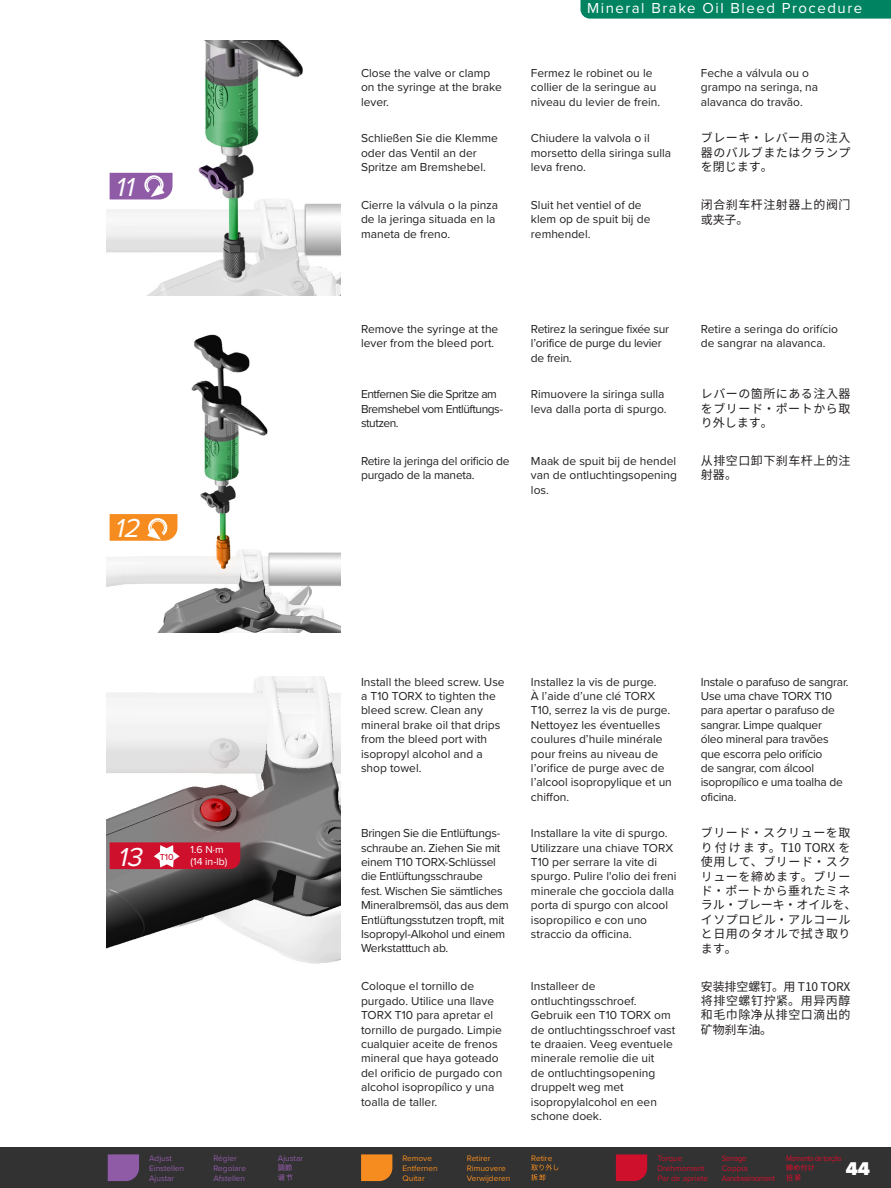
<style>
.page{position:relative;width:891px;height:1188px;background:#fff}
.page>*{position:absolute;margin:0;border:0;box-sizing:border-box;transform-origin:0 0}
.User_Manual_Number_F{font:italic 27px "Proxima Nova";color:#fff}
.t1{font:900 19.2px "Proxima Nova";color:#fff}
.t2{font:15px "Proxima Nova";letter-spacing:.1em;color:#fff}
.User_Manual_Text_-_N{font:12px/14.4px "Proxima Nova";color:#231f20}
.User_Manual_Text_-_N-2{font:12px/14.4px "Proxima Nova";letter-spacing:-.02em;color:#231f20}
.j-bodytext{font:12px/14.4px "Noto Sans CJ Kjp";letter-spacing:.045em;color:#231f20;text-align:justify}
.c-bodytext{font:12px/14.4px "Noto Sans CJ Ksc";letter-spacing:.045em;color:#231f20}
.User_Manual_Text_-_N-3{font:12px/14.4px "Proxima Nova";letter-spacing:-.04em;color:#231f20}
.User_Manual_Number_F-2{font:10.5px "Proxima Nova";color:#fff}
.User_Manual_Number_F-3{font:500 9px "Proxima Nova";color:#cf102d}
.t3{font:8.25px "Proxima Nova";color:#f68c1f}
.t4{font:8.25px "Proxima Nova";color:#905ba6}
.t5{font:8.25px "Proxima Nova";color:#cf102d}
.t6{font:8.25px "Proxima Nova";letter-spacing:-.06em;color:#cf102d;scale:.88 1}
.t7{font:8.25px "Proxima Nova";letter-spacing:-.04em;color:#cf102d;scale:.94 1}
.t8{font:8.25px "Proxima Nova";letter-spacing:-.04em;color:#cf102d}
.t9{font:8.25px "Proxima Nova";letter-spacing:-.04em;color:#cf102d;scale:.93 1}
</style>
<div class="page">
<div style="left:580px;top:0;width:311px;height:19px;background:#008361"></div>
<div style="left:0;top:1148px;width:891px;height:40px;background:#323232"></div>
<img style="left:106px;top:334px;width:234px;height:299px">
<svg style="left:110px;top:514px;width:67px;height:27px;background:#f79a3b"></svg>
<img style="left:106px;top:676px;width:235px;height:288px">
<svg style="left:110px;top:842px;width:130px;height:27px;background:#d12740"></svg>
<svg style="left:786px;top:1164px;width:28px;height:17px"></svg>
<svg style="left:616px;top:1154px;width:31px;height:27px"></svg>
<svg style="left:531px;top:1164px;width:28px;height:17px"></svg>
<svg style="left:361px;top:1154px;width:31px;height:27px"></svg>
<img style="left:106px;top:40px;width:235px;height:256px">
<svg style="left:278px;top:1164px;width:15px;height:17px"></svg>
<svg style="left:108px;top:1154px;width:31px;height:27px"></svg>
<svg style="left:110px;top:173px;width:63px;height:26px;background:#9e71b1"></svg>
<p class="User_Manual_Number_F" style="left:115px;top:167px;width:28px">11</p>
<p class="User_Manual_Number_F" style="left:114px;top:508px;width:35px">12</p>
<p class="User_Manual_Number_F" style="left:117px;top:837px;width:34px">13</p>
<p class="User_Manual_Number_F-3" style="left:160px;top:850px;width:15px">T10</p>
<p class="User_Manual_Number_F-2" style="left:191px;top:842px;width:35px">1.6 N·m</p>
<p class="User_Manual_Number_F-2" style="left:191px;top:854px;width:39px">(14 in-lb)</p>
<p class="t4" style="left:149px;top:1152px;width:24px">Adjust</p>
<p class="t4" style="left:214px;top:1152px;width:25px">Régler</p>
<p class="t4" style="left:278px;top:1152px;width:27px">Ajustar</p>
<p class="t4" style="left:149px;top:1162px;width:36px">Einstellen</p>
<p class="t4" style="left:214px;top:1162px;width:34px">Regolare</p>
<p class="t4" style="left:149px;top:1172px;width:27px">Ajustar</p>
<p class="t4" style="left:214px;top:1172px;width:33px">Afstellen</p>
<p class="t2" style="left:587px;top:-3px;width:277px">Mineral Brake Oil Bleed Procedure</p>
<p class="User_Manual_Text_-_N" style="left:361px;top:65px;width:142px">Close the valve or clamp on the syringe at the brake lever.</p>
<p class="User_Manual_Text_-_N" style="left:531px;top:65px;width:131px">Fermez le robinet ou le collier de la seringue au niveau du levier de frein.</p>
<p class="User_Manual_Text_-_N" style="left:701px;top:65px;width:119px">Feche a válvula ou o grampo na seringa, na alavanca do travão.</p>
<p class="User_Manual_Text_-_N" style="left:361px;top:131px;width:138px">Schließen Sie die Klemme oder das Ventil an der<br>Spritze am Bremshebel.</p>
<p class="User_Manual_Text_-_N" style="left:531px;top:131px;width:142px">Chiudere la valvola o il morsetto della siringa sulla leva freno.</p>
<p class="j-bodytext" style="left:701px;top:131px;width:151px">ブレーキ・レバー用の注入器のバルブまたはクランプを閉じます。</p>
<p class="User_Manual_Text_-_N" style="left:361px;top:197px;width:139px">Cierre la válvula o la pinza de la jeringa situada en la maneta de freno.</p>
<p class="User_Manual_Text_-_N" style="left:531px;top:197px;width:121px">Sluit het ventiel of de klem op de spuit bij de remhendel.</p>
<p class="c-bodytext" style="left:701px;top:198px;width:151px">闭合刹车杆注射器上的阀门或夹子。</p>
<p class="User_Manual_Text_-_N" style="left:361px;top:321px;width:139px">Remove the syringe at the lever from the bleed port.</p>
<p class="User_Manual_Text_-_N-2" style="left:531px;top:321px;width:140px">Retirez la seringue fixée sur l’orifice de purge du levier de frein.</p>
<p class="User_Manual_Text_-_N" style="left:701px;top:321px;width:139px">Retire a seringa do orifício de sangrar na alavanca.</p>
<p class="User_Manual_Text_-_N-3" style="left:361px;top:386px;width:143px">Entfernen Sie die Spritze am<br>Bremshebel vom Entlüftungs&shy;stutzen.</p>
<p class="User_Manual_Text_-_N" style="left:531px;top:386px;width:137px">Rimuovere la siringa sulla leva dalla porta di spurgo.</p>
<p class="j-bodytext" style="left:701px;top:387px;width:151px">レバーの箇所にある注入器をブリード・ポートから取り外します。</p>
<p class="User_Manual_Text_-_N-2" style="left:361px;top:453px;width:150px">Retire la jeringa del orificio de purgado de la maneta.</p>
<p class="User_Manual_Text_-_N" style="left:531px;top:453px;width:148px;text-align:justify">Maak de spuit bij de hendel van de ontluchtingsopening los.</p>
<p class="c-bodytext" style="left:701px;top:454px;width:151px">从排空口卸下刹车杆上的注射器。</p>
<p class="User_Manual_Text_-_N" style="left:361px;top:674px;width:145px">Install the bleed screw. Use a T10 TORX to tighten the bleed screw. Clean any mineral brake oil that drips from the bleed port with isopropyl alcohol and a shop towel.</p>
<p class="User_Manual_Text_-_N" style="left:531px;top:674px;width:142px">Installez la vis de purge.<br>À l’aide d’une clé TORX<br>T10, serrez la vis de purge.<br>Nettoyez les éventuelles coulures d’huile minérale pour freins au niveau de l’orifice de purge avec de l’alcool isopropylique et un chiffon.</p>
<p class="User_Manual_Text_-_N-2" style="left:701px;top:674px;width:149px">Instale o parafuso de sangrar.<br>Use uma chave TORX T10 para apertar o parafuso de sangrar. Limpe qualquer<br>óleo mineral para travões que escorra pelo orifício<br>de sangrar, com álcool isopropílico e uma toalha de oficina.</p>
<p class="User_Manual_Text_-_N-2" style="left:361px;top:826px;width:149px">Bringen Sie die Entlüftungs&shy;schraube an. Ziehen Sie mit einem T10 TORX-Schlüssel die Entlüftungsschraube<br>fest. Wischen Sie sämtliches<br>Mineralbremsöl, das aus dem<br>Entlüftungsstutzen tropft, mit<br>Isopropyl-Alkohol und einem<br>Werkstatttuch ab.</p>
<p class="User_Manual_Text_-_N" style="left:531px;top:826px;width:147px">Installare la vite di spurgo.<br>Utilizzare una chiave TORX<br>T10 per serrare la vite di spurgo. Pulire l'olio dei freni minerale che gocciola dalla porta di spurgo con alcool isopropilico e con uno straccio da officina.</p>
<p class="j-bodytext" style="left:701px;top:826px;width:157px;text-align:left">ブリード・スクリューを取り付けます。T10 TORX を使用して、ブリード・スクリューを締めます。ブリード・ポートから垂れたミネラル・ブレーキ・オイルを、イソプロピル・アルコールと日用のタオルで拭き取ります。</p>
<p class="User_Manual_Text_-_N" style="left:361px;top:979px;width:143px">Coloque el tornillo de purgado. Utilice una llave<br>TORX T10 para apretar el tornillo de purgado. Limpie cualquier aceite de frenos mineral que haya goteado del orificio de purgado con alcohol isopropílico y una toalla de taller.</p>
<p class="User_Manual_Text_-_N" style="left:531px;top:979px;width:146px">Installeer de ontluchtingsschroef.<br>Gebruik een T10 TORX om de ontluchtingsschroef vast te draaien. Veeg eventuele minerale remolie die uit<br>de ontluchtingsopening druppelt weg met isopropylalcohol en een schone doek.</p>
<p class="c-bodytext" style="left:701px;top:979px;width:151px;text-align:justify">安装排空螺钉。用 T10 TORX将排空螺钉拧紧。用异丙醇和毛巾除净从排空口滴出的矿物刹车油。</p>
<p class="t3" style="left:403px;top:1152px;width:31px">Remove</p>
<p class="t3" style="left:467px;top:1152px;width:25px">Retirer</p>
<p class="t3" style="left:531px;top:1152px;width:23px">Retire</p>
<p class="t3" style="left:403px;top:1162px;width:37px">Entfernen</p>
<p class="t3" style="left:467px;top:1162px;width:40px">Rimuovere</p>
<p class="t3" style="left:403px;top:1172px;width:24px">Quitar</p>
<p class="t3" style="left:467px;top:1172px;width:45px">Verwijderen</p>
<p class="t8" style="left:657px;top:1152px;width:27px">Torque</p>
<p class="t9" style="left:722px;top:1152px;width:28px">Serrage</p>
<p class="t6" style="left:786px;top:1152px;width:65px">Momento de torção</p>
<p class="t5" style="left:657px;top:1162px;width:49px">Drehmoment</p>
<p class="t8" style="left:722px;top:1162px;width:27px">Coppia</p>
<p class="t5" style="left:657px;top:1172px;width:52px">Par de apriete</p>
<p class="t7" style="left:722px;top:1172px;width:58px">Aandraaimoment</p>
<h2 class="t1" style="left:846px;top:1154px;width:26px">44</h2>
</div>
